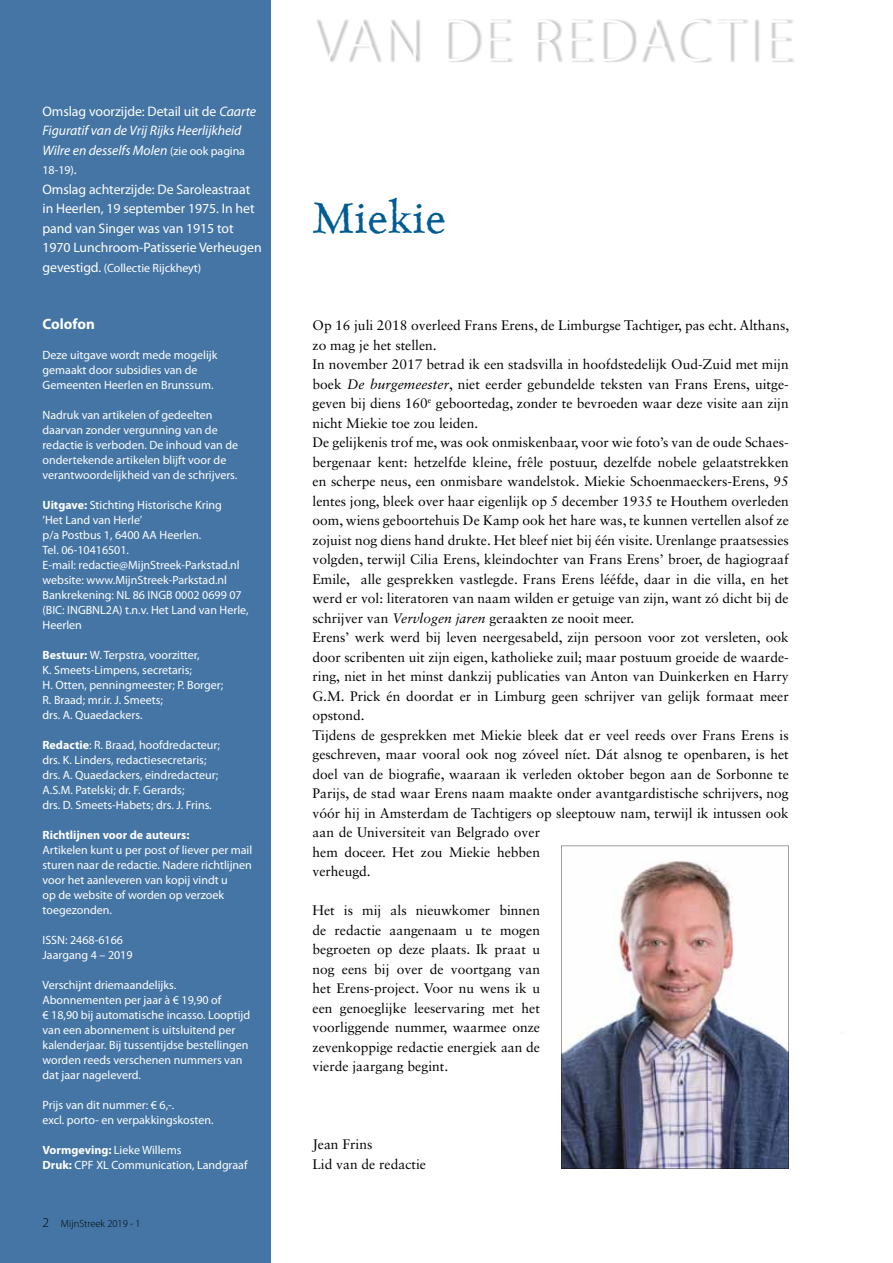
<style>
.page{position:relative;width:893px;height:1263px;background:#fff}
.page>*{position:absolute;margin:0;border:0;box-sizing:border-box;transform-origin:0 0}
.t1{font:300 60px "Myriad Pro";letter-spacing:.06em;color:#fff}
.t2{font:48px "Celestia Antiqua";color:#005c93}
.t3{font:700 15px "Myriad Pro";color:#fff}
.t4{font:13.8px/19.5px "Sabon LT Std";color:#000}
.t5{font:13.8px/19.5px "Myriad Pro";letter-spacing:-.005em;color:#fff}
.t6{font:italic 13.8px/19.5px "Myriad Pro";letter-spacing:-.005em;color:#fff}
.t7{font:12px/15px "Myriad Pro";color:#fff}
.t8{font:700 12px "Myriad Pro";color:#fff}
.t9{font:300 10.5px "Myriad Pro";color:#000}
.s1{font-style:normal}
.s2{font-style:normal;font-size:12px}
.s3{font-size:13.8px}
.s4{font-style:italic;font-size:13.8px}
.s5{font-weight:700}
.s6{font-size:13.5px}
.s7{font-style:italic}
</style>
<div class="page">
<div style="left:0;top:0;width:270px;height:1263px;background:#4475a5"></div>
<img style="left:317px;top:19px;width:477px;height:44px">
<img style="left:561px;top:846px;width:228px;height:323px">
<p class="t6" style="left:43px;top:101px;width:215px"><span class="s1">Omslag voorzijde: Detail uit de</span> Caarte<br>Figuratif van de Vrij Rijks Heerlijkheid<br>Wilre en desselfs Molen <span class="s2">(zie ook pagina</span></p>
<p class="t7" style="left:43px;top:162px;width:36px">18-19)<span class="s3">.</span></p>
<p class="t5" style="left:43px;top:179px;width:221px">Omslag achterzijde: De Saroleastraat in Heerlen, 19 september 1975. In het pand van Singer was van 1915 tot 1970 Lunchroom-Patisserie Verheugen</p>
<p class="t7" style="left:43px;top:260px;width:160px"><span class="s3">gevestigd</span><span class="s4">.</span> (Collectie Rijckheyt)</p>
<p class="t3" style="left:43px;top:314px;width:54px">Colofon</p>
<p class="t7" style="left:43px;top:347px;width:176px">Deze uitgave wordt mede mogelijk gemaakt door subsidies van de<br>Gemeenten Heerlen en Brunssum.</p>
<p class="t7" style="left:43px;top:407px;width:197px">Nadruk van artikelen of gedeelten daarvan zonder vergunning van de redactie is verboden. De inhoud van de ondertekende artikelen blijft voor de verantwoordelijkheid van de schrijvers.</p>
<p class="t7" style="left:43px;top:497px;width:208px"><span class="s5">Uitgave:</span> Stichting Historische Kring<br>’Het Land van Herle’<br>p/a Postbus 1, 6400 AA Heerlen.<br>Tel. 06-10416501.<br>E-mail: redactie@MijnStreek-Parkstad.nl website: www.MijnStreek-Parkstad.nl<br>Bankrekening: NL 86 INGB 0002 0699 07 (BIC: INGBNL2A) t.n.v. Het Land van Herle,<br>Heerlen</p>
<p class="t7" style="left:43px;top:647px;width:182px"><span class="s5">Bestuur:</span> W. Terpstra, voorzitter,<br>K. Smeets-Limpens, secretaris;<br>H. Otten, penningmeester; P. Borger;<br>R. Braad; mr.ir. J. Smeets;<br>drs. A. Quaedackers.</p>
<p class="t7" style="left:43px;top:737px;width:179px"><span class="s5">Redactie</span>: R. Braad, hoofdredacteur; drs. K. Linders, redactiesecretaris; drs. A. Quaedackers, eindredacteur; A.S.M. Patelski; dr. F. Gerards;<br>drs. D. Smeets-Habets; drs. J. Frins.</p>
<p class="t8" style="left:43px;top:827px;width:149px">Richtlijnen voor de auteurs:</p>
<p class="t7" style="left:43px;top:842px;width:211px">Artikelen kunt u per post of liever per mail sturen naar de redactie. Nadere richtlijnen voor het aanleveren van kopij vindt u<br>op de website of worden op verzoek toegezonden.</p>
<p class="t7" style="left:43px;top:932px;width:92px">ISSN: 2468-6166<br>Jaargang 4 – 2019</p>
<p class="t7" style="left:43px;top:977px;width:209px">Verschijnt driemaandelijks.<br>Abonnementen per jaar à € 19,90 of<br>€ 18,90 bij automatische incasso. Looptijd van een abonnement is uitsluitend per kalenderjaar. Bij tussentijdse bestellingen worden reeds verschenen nummers van dat jaar nageleverd.</p>
<p class="t7" style="left:43px;top:1097px;width:173px">Prijs van dit nummer: € 6,-.<br>excl. porto- en verpakkingskosten.</p>
<p class="t7" style="left:43px;top:1142px;width:207px"><span class="s5">Vormgeving:</span> Lieke Willems<br><span class="s5">Druk:</span> CPF XL Communication, Landgraaf</p>
<p class="t9" style="left:43px;top:1217px;width:100px"><span class="s6">2</span> MijnStreek 2019 - 1</p>
<h1 class="t1" style="left:313px;top:5px;width:479px">VAN DE REDACTIE</h1>
<h2 class="t2" style="left:313px;top:193px;width:135px">Miekie</h2>
<p class="t4" style="left:313px;top:315px;width:478px">Op 16 juli 2018 overleed Frans Erens, de Limburgse Tachtiger, pas echt. Althans, zo mag je het stellen.<br>In november 2017 betrad ik een stadsvilla in hoofdstedelijk Oud-Zuid met mijn boek <span class="s7">De burgemeester</span>, niet eerder gebundelde teksten van Frans Erens, uitge&shy;geven bij diens 160<sup>e</sup> geboortedag, zonder te bevroeden waar deze visite aan zijn nicht Miekie toe zou leiden.<br>De gelijkenis trof me, was ook onmiskenbaar, voor wie foto’s van de oude Schaes&shy;bergenaar kent: hetzelfde kleine, frêle postuur, dezelfde nobele gelaatstrekken en scherpe neus, een onmisbare wandelstok. Miekie Schoenmaeckers-Erens, 95 lentes jong, bleek over haar eigenlijk op 5 december 1935 te Houthem overleden oom, wiens geboortehuis De Kamp ook het hare was, te kunnen vertellen alsof ze zojuist nog diens hand drukte. Het bleef niet bij één visite. Urenlange praatsessies volgden, terwijl Cilia Erens, kleindochter van Frans Erens’ broer, de hagiograaf Emile, alle gesprekken vastlegde. Frans Erens lééfde, daar in die villa, en het werd er vol: literatoren van naam wilden er getuige van zijn, want zó dicht bij de schrijver van <span class="s7">Vervlogen jaren</span> geraakten ze nooit meer.<br>Erens’ werk werd bij leven neergesabeld, zijn persoon voor zot versleten, ook door scribenten uit zijn eigen, katholieke zuil; maar postuum groeide de waarde&shy;ring, niet in het minst dankzij publicaties van Anton van Duinkerken en Harry G.M. Prick én doordat er in Limburg geen schrijver van gelijk formaat meer opstond.<br>Tijdens de gesprekken met Miekie bleek dat er veel reeds over Frans Erens is geschreven, maar vooral ook nog zóveel níet. Dát alsnog te openbaren, is het doel van de biografie, waaraan ik verleden oktober begon aan de Sorbonne te Parijs, de stad waar Erens naam maakte onder avantgardistische schrijvers, nog vóór hij in Amsterdam de Tachtigers op sleeptouw nam, terwijl ik intussen ook</p>
<p class="t4" style="left:313px;top:822px;width:229px;text-align:justify">aan de Universiteit van Belgrado over hem doceer. Het zou Miekie hebben verheugd.</p>
<p class="t4" style="left:313px;top:900px;width:229px;text-align:justify">Het is mij als nieuwkomer binnen de redactie aangenaam u te mogen begroeten op deze plaats. Ik praat u nog eens bij over de voortgang van het Erens-project. Voor nu wens ik u een genoeglijke leeservaring met het voorliggende nummer, waarmee onze zevenkoppige redactie energiek aan de vierde jaargang begint.</p>
<p class="t4" style="left:313px;top:1134px;width:115px">Jean Frins<br>Lid van de redactie</p>
</div>
